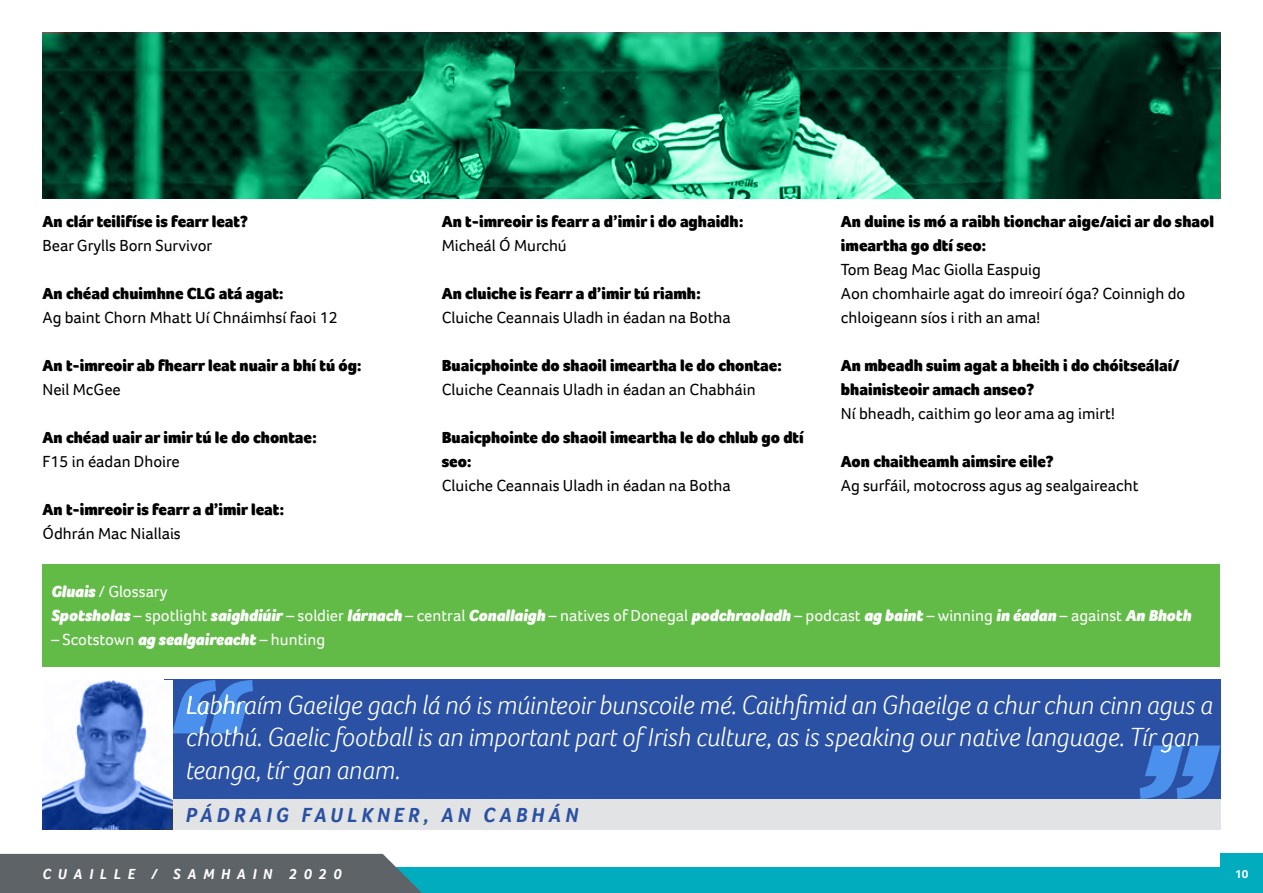
<style>
.page{position:relative;width:1263px;height:893px;background:#fff}
.page>*{position:absolute;margin:0;border:0;box-sizing:border-box;transform-origin:0 0}
.t1{font:italic 300 27px/32.4px "Foco";color:#fff}
.t2{font:italic 700 21px "Foco";letter-spacing:.2em;color:#2a51a3}
.t3{font:900 16.5px/24px "Foco";color:#000}
.t4{font:16.5px/24px "Foco";color:#000}
.t5{font:italic 900 16.5px/24px "Foco";color:#fff}
.t6{font:16.5px "Foco";color:#fff}
.t7{font:italic 700 15px "Foco";letter-spacing:.45em;color:#fff}
.t8{font:700 12px "Foco";color:#fff}
.s1{font-weight:400;font-style:normal}
.s2{font-weight:900;font-style:italic}
</style>
<div class="page">
<div style="left:390px;top:867px;width:873px;height:26px;background:#00acbd"></div>
<div style="left:0;top:854px;width:422px;height:39px;background:#5e6367"></div>
<div style="left:1220px;top:854px;width:43px;height:39px;background:#00acbd"></div>
<div style="left:164px;top:680px;width:1056px;height:119px;background:#2a51a3"></div>
<div style="left:164px;top:799px;width:1056px;height:30px;background:#e2e3e4"></div>
<img style="left:43px;top:680px;width:129px;height:149px">
<img style="left:43px;top:33px;width:1177px;height:166px">
<svg style="left:1140px;top:745px;width:80px;height:54px"></svg>
<svg style="left:172px;top:680px;width:81px;height:53px"></svg>
<div style="left:43px;top:564px;width:1177px;height:102px;background:#62bb46"></div>
<p class="t3" style="left:43px;top:210px;width:207px">An clár teilifíse is fearr leat?</p>
<p class="t4" style="left:43px;top:234px;width:171px">Bear Grylls Born Survivor</p>
<p class="t3" style="left:43px;top:282px;width:243px">An chéad chuimhne CLG atá agat:</p>
<p class="t4" style="left:43px;top:306px;width:297px">Ag baint Chorn Mhatt Uí Chnáimhsí faoi 12</p>
<p class="t3" style="left:43px;top:354px;width:321px">An t-imreoir ab fhearr leat nuair a bhí tú óg:</p>
<p class="t4" style="left:43px;top:378px;width:80px">Neil McGee</p>
<p class="t3" style="left:43px;top:426px;width:276px">An chéad uair ar imir tú le do chontae:</p>
<p class="t4" style="left:43px;top:450px;width:139px">F15 in éadan Dhoire</p>
<p class="t3" style="left:43px;top:498px;width:243px">An t-imreoir is fearr a d’imir leat:</p>
<p class="t4" style="left:43px;top:522px;width:140px">Ódhrán Mac Niallais</p>
<p class="t3" style="left:442px;top:210px;width:303px">An t-imreoir is fearr a d’imir i do aghaidh:</p>
<p class="t4" style="left:442px;top:234px;width:127px">Micheál Ó Murchú</p>
<p class="t3" style="left:442px;top:282px;width:261px">An cluiche is fearr a d’imir tú riamh:</p>
<p class="t4" style="left:442px;top:306px;width:291px">Cluiche Ceannais Uladh in éadan na Botha</p>
<p class="t3" style="left:442px;top:354px;width:342px">Buaicphointe do shaoil imeartha le do chontae:</p>
<p class="t4" style="left:442px;top:378px;width:316px">Cluiche Ceannais Uladh in éadan an Chabháin</p>
<p class="t3" style="left:442px;top:426px;width:364px">Buaicphointe do shaoil imeartha le do chlub go dtí seo:</p>
<p class="t4" style="left:442px;top:474px;width:291px">Cluiche Ceannais Uladh in éadan na Botha</p>
<p class="t3" style="left:841px;top:210px;width:375px">An duine is mó a raibh tionchar aige/aici ar do shaol imeartha go dtí seo:</p>
<p class="t4" style="left:841px;top:258px;width:346px">Tom Beag Mac Giolla Easpuig<br>Aon chomhairle agat do imreoirí óga? Coinnigh do chloigeann síos i rith an ama!</p>
<p class="t3" style="left:841px;top:354px;width:340px">An mbeadh suim agat a bheith i do chóitseálaí/ bhainisteoir amach anseo?</p>
<p class="t4" style="left:841px;top:402px;width:275px">Ní bheadh, caithim go leor ama ag imirt!</p>
<p class="t3" style="left:841px;top:450px;width:214px">Aon chaitheamh aimsire eile?</p>
<p class="t4" style="left:841px;top:474px;width:299px">Ag surfáil, motocross agus ag sealgaireacht</p>
<p class="t5" style="left:51px;top:579px;width:1142px">Gluais <span class="s1">/ Glossary<br></span>Spotsholas <span class="s1">– spotlight</span> saighdiúir <span class="s1">– soldier</span> lárnach <span class="s1">– central</span> Conallaigh <span class="s1">– natives of Donegal</span> podchraoladh <span class="s1">– podcast</span> ag baint <span class="s1">– winning</span> in éadan <span class="s1">– against</span> An Bhoth</p>
<p class="t6" style="left:51px;top:629px;width:276px">– Scotstown <span class="s2">ag sealgaireacht</span> – hunting</p>
<h1 class="t1" style="left:186px;top:688px;width:1028px">Labhraím Gaeilge gach lá nó is múinteoir bunscoile mé. Caithfimid an Ghaeilge a chur chun cinn agus a chothú. Gaelic football is an important part of Irish culture, as is speaking our native language. Tír gan teanga, tír gan anam.</h1>
<p class="t2" style="left:186px;top:801px;width:394px">PÁDRAIG FAULKNER, AN CABHÁN</p>
<p class="t7" style="left:43px;top:864px;width:301px">CUAILLE / SAMHAIN 2020</p>
<p class="t8" style="left:1235px;top:866px;width:15px">10</p>
</div>
